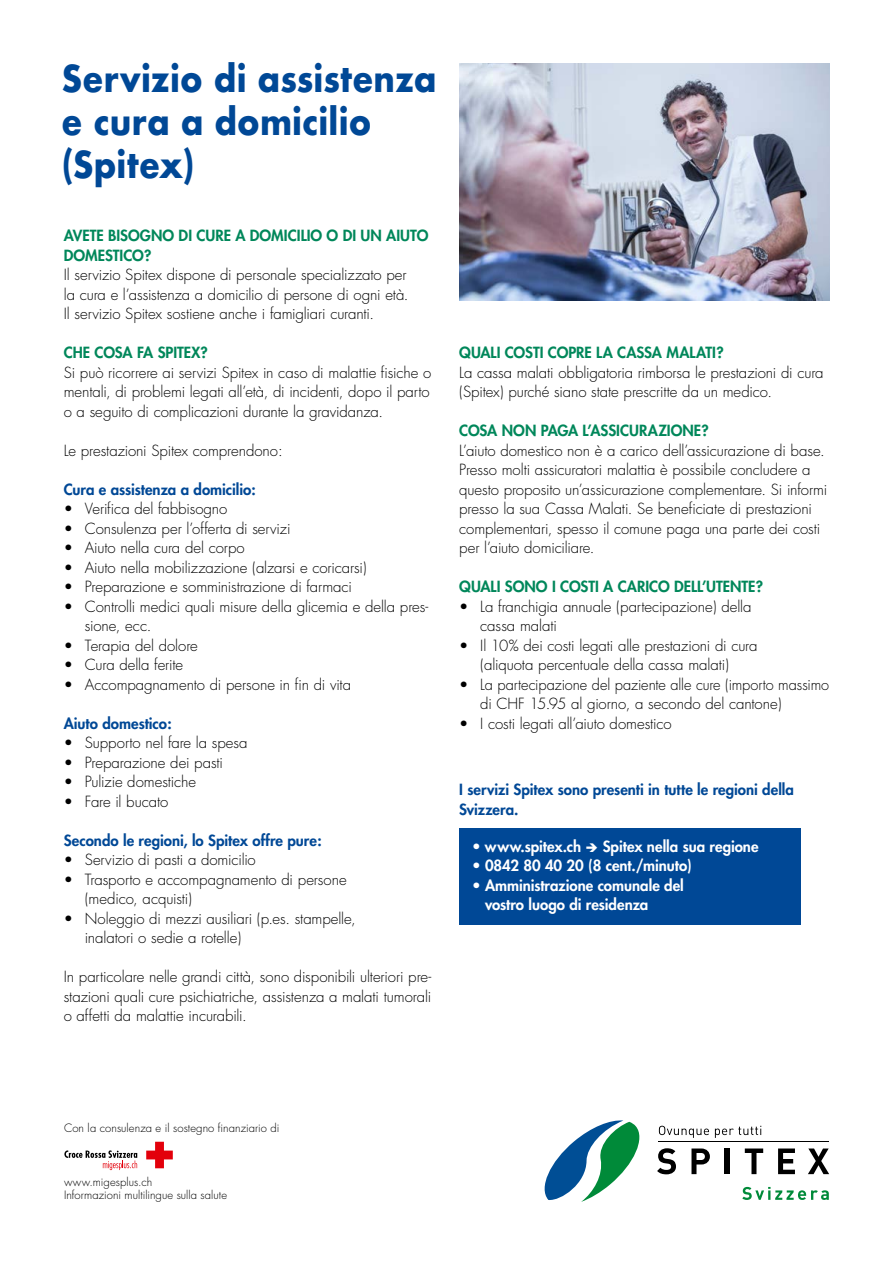
<style>
.page{position:relative;width:893px;height:1263px;background:#fff}
.page>*{position:absolute;margin:0;border:0;box-sizing:border-box;transform-origin:0 0}
.t1{font:700 36px/43.2px "Futura";letter-spacing:.005em;color:#004896;scale:.9 1}
.t2{font:300 15px/19.5px "Futura";letter-spacing:-.005em;color:#000}
.t3{font:800 15px/19.5px "Futura";color:#00875a}
.t4{font:800 15px/19.5px "Futura";color:#004896}
.t5{font:800 15px/19.5px "Futura";color:#fff}
.t6{font:300 11.25px/13.5px "Futura";letter-spacing:.005em;color:#000}
</style>
<div class="page">
<img style="left:459px;top:64px;width:370px;height:237px">
<div style="left:459px;top:828px;width:341px;height:96px;background:#004896"></div>
<svg style="left:146px;top:1142px;width:27px;height:26px"></svg>
<svg style="left:64px;top:1150px;width:73px;height:20px"></svg>
<svg style="left:545px;top:1120px;width:95px;height:82px"></svg>
<svg style="left:742px;top:1187px;width:87px;height:13px"></svg>
<svg style="left:657px;top:1148px;width:19px;height:26px"></svg>
<svg style="left:691px;top:1148px;width:19px;height:26px"></svg>
<div style="left:725px;top:1148px;width:5px;height:26px;background:#000"></div>
<svg style="left:745px;top:1148px;width:18px;height:26px"></svg>
<svg style="left:778px;top:1148px;width:17px;height:26px"></svg>
<svg style="left:808px;top:1148px;width:21px;height:26px"></svg>
<hr style="left:658px;top:1141px;width:171px;height:1px;background:#000">
<svg style="left:659px;top:1126px;width:50px;height:12px"></svg>
<svg style="left:715px;top:1126px;width:46px;height:12px"></svg>
<h1 class="t1" style="left:62px;top:56px;width:418px">Servizio di assistenza e cura a domicilio (Spitex)</h1>
<p class="t3" style="left:64px;top:226px;width:366px">AVETE BISOGNO DI CURE A DOMICILIO O DI UN AIUTO<br>DOMESTICO?</p>
<p class="t2" style="left:64px;top:265px;width:346px">Il servizio Spitex dispone di personale specializzato per la cura e l’assistenza a domicilio di persone di ogni età.<br>Il servizio Spitex sostiene anche i famigliari curanti.</p>
<p class="t3" style="left:64px;top:343px;width:146px">CHE COSA FA SPITEX?</p>
<p class="t2" style="left:64px;top:363px;width:369px;text-align:justify">Si può ricorrere ai servizi Spitex in caso di malattie fisiche o mentali, di problemi legati all’età, di incidenti, dopo il parto o a seguito di complicazioni durante la gravidanza.</p>
<p class="t2" style="left:64px;top:441px;width:221px">Le prestazioni Spitex comprendono:</p>
<p class="t4" style="left:64px;top:479px;width:194px">Cura e assistenza a domicilio:</p>
<p class="t2" style="left:64px;top:499px;width:165px">• Verifica del fabbisogno</p>
<p class="t2" style="left:64px;top:519px;width:228px">• Consulenza per l’offerta di servizi</p>
<p class="t2" style="left:64px;top:538px;width:183px">• Aiuto nella cura del corpo</p>
<p class="t2" style="left:64px;top:558px;width:304px">• Aiuto nella mobilizzazione (alzarsi e coricarsi)</p>
<p class="t2" style="left:64px;top:577px;width:290px">• Preparazione e somministrazione di farmaci</p>
<p class="t2" style="left:85px;top:597px;width:345px;text-indent:-21px">• Controlli medici quali misure della glicemia e della pres&shy;sione, ecc.</p>
<p class="t2" style="left:64px;top:636px;width:136px">• Terapia del dolore</p>
<p class="t2" style="left:64px;top:655px;width:121px">• Cura della ferite</p>
<p class="t2" style="left:64px;top:675px;width:289px">• Accompagnamento di persone in fin di vita</p>
<p class="t4" style="left:64px;top:713px;width:109px">Aiuto domestico:</p>
<p class="t2" style="left:64px;top:733px;width:185px">• Supporto nel fare la spesa</p>
<p class="t2" style="left:64px;top:753px;width:161px">• Preparazione dei pasti</p>
<p class="t2" style="left:64px;top:772px;width:134px">• Pulizie domestiche</p>
<p class="t2" style="left:64px;top:792px;width:106px">• Fare il bucato</p>
<p class="t4" style="left:64px;top:830px;width:259px">Secondo le regioni, lo Spitex offre pure:</p>
<p class="t2" style="left:64px;top:850px;width:194px">• Servizio di pasti a domicilio</p>
<p class="t2" style="left:85px;top:870px;width:263px;text-indent:-21px">• Trasporto e accompagnamento di persone (medico, acquisti)</p>
<p class="t2" style="left:85px;top:909px;width:273px;text-indent:-21px">• Noleggio di mezzi ausiliari (p.es. stampelle, inalatori o sedie a rotelle)</p>
<p class="t2" style="left:64px;top:967px;width:369px;text-align:justify">In particolare nelle grandi città, sono disponibili ulteriori pre&shy;stazioni quali cure psichiatriche, assistenza a malati tumorali o affetti da malattie incurabili.</p>
<p class="t3" style="left:459px;top:343px;width:266px">QUALI COSTI COPRE LA CASSA MALATI?</p>
<p class="t2" style="left:459px;top:363px;width:366px">La cassa malati obbligatoria rimborsa le prestazioni di cura (Spitex) purché siano state prescritte da un medico.</p>
<p class="t3" style="left:459px;top:421px;width:251px">COSA NON PAGA L’ASSICURAZIONE?</p>
<p class="t2" style="left:459px;top:441px;width:370px">L’aiuto domestico non è a carico dell’assicurazione di base.<br>Presso molti assicuratori malattia è possibile concludere a questo proposito un’assicurazione complementare. Si informi presso la sua Cassa Malati. Se beneficiate di prestazioni complementari, spesso il comune paga una parte dei costi per l’aiuto domiciliare.</p>
<p class="t3" style="left:459px;top:577px;width:305px">QUALI SONO I COSTI A CARICO DELL’UTENTE?</p>
<p class="t2" style="left:480px;top:597px;width:273px;text-indent:-21px">• La franchigia annuale (partecipazione) della cassa malati</p>
<p class="t2" style="left:459px;top:636px;width:300px;text-align:center">• Il 10% dei costi legati alle prestazioni di cura (aliquota percentuale della cassa malati)</p>
<p class="t2" style="left:480px;top:675px;width:350px;text-indent:-21px">• La partecipazione del paziente alle cure (importo massimo di CHF 15.95 al giorno, a secondo del cantone)</p>
<p class="t2" style="left:459px;top:714px;width:214px">• I costi legati all’aiuto domestico</p>
<p class="t4" style="left:459px;top:780px;width:336px">I servizi Spitex sono presenti in tutte le regioni della<br>Svizzera.</p>
<p class="t5" style="left:472px;top:836px;width:288px">• www.spitex.ch ➔ Spitex nella sua regione</p>
<p class="t5" style="left:472px;top:856px;width:221px">• 0842 80 40 20 (8 cent./minuto)</p>
<p class="t5" style="left:485px;top:875px;width:200px;text-indent:-13px">• Amministrazione comunale del vostro luogo di residenza</p>
<p class="t6" style="left:64px;top:1121px;width:217px">Con la consulenza e il sostegno finanziario di</p>
<p class="t6" style="left:64px;top:1175px;width:165px">www.migesplus.ch<br>Informazioni multilingue sulla salute</p>
</div>
